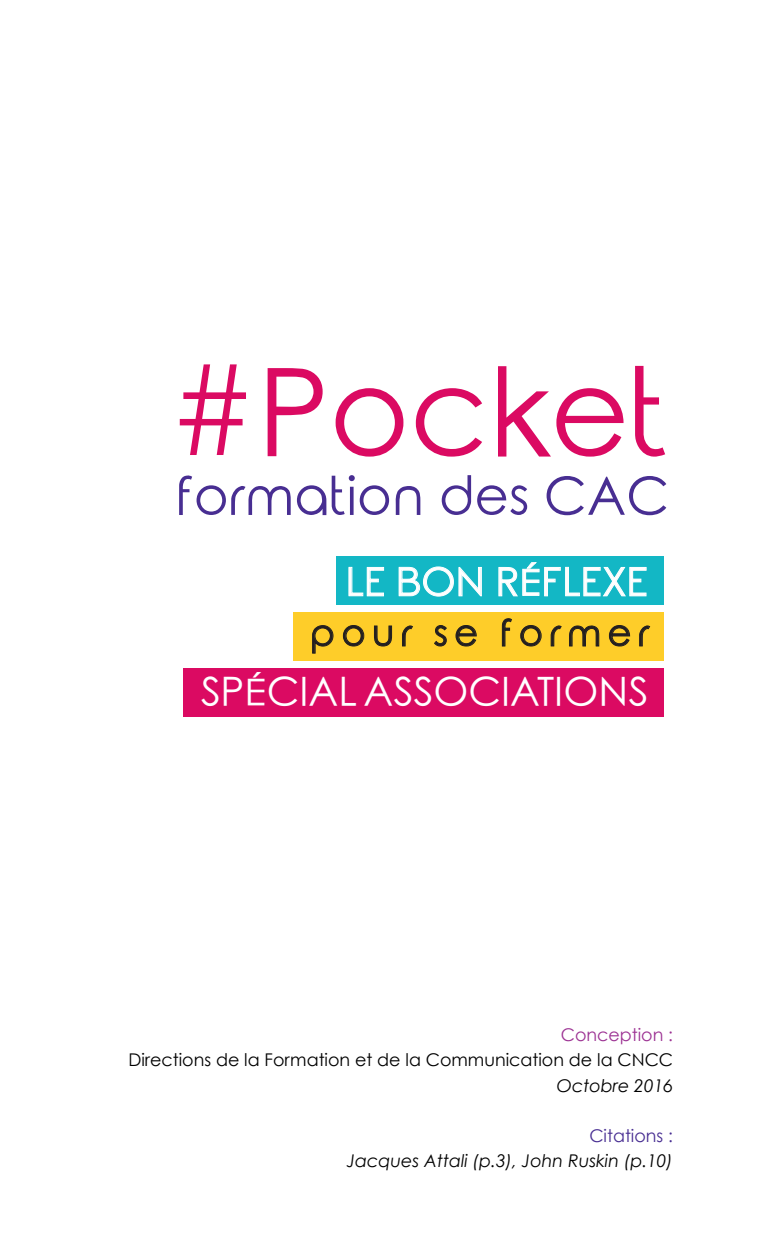
<style>
.page{position:relative;width:780px;height:1241px;background:#fff}
.page>*{position:absolute;margin:0;border:0;box-sizing:border-box;transform-origin:0 0}
.t1{font:121.5px "Rounded Elegance";color:#db0a62}
.t2{font:52.75px "Rounded Elegance";color:#482e92}
.t3{font:40px "Rounded Elegance";color:#fff}
.t4{font:39.25px "Rounded Elegance";color:#fff}
.t5{font:36.5px "Rounded Elegance";letter-spacing:.175em;color:#231f20}
.t6{font:17.5px "Century Gothic";color:#000}
.t7{font:italic 17.5px "Century Gothic";color:#000}
.t8{font:17.5px "Century Gothic";color:#9c3293}
.t9{font:17.5px "Century Gothic";color:#482e92}
</style>
<div class="page">
<div style="left:336px;top:556px;width:327px;height:49px;background:#13b7c5"></div>
<div style="left:293px;top:612px;width:370px;height:48px;background:#fecd29"></div>
<div style="left:183px;top:668px;width:480px;height:48px;background:#db0a62"></div>
<svg style="left:348px;top:566px;width:36px;height:30px"></svg>
<svg style="left:398px;top:566px;width:84px;height:30px"></svg>
<svg style="left:498px;top:562px;width:148px;height:34px"></svg>
<svg style="left:312px;top:625px;width:21px;height:28px"></svg>
<svg style="left:343px;top:625px;width:21px;height:21px"></svg>
<svg style="left:374px;top:625px;width:18px;height:21px"></svg>
<svg style="left:402px;top:625px;width:11px;height:21px"></svg>
<svg style="left:434px;top:625px;width:13px;height:21px"></svg>
<svg style="left:455px;top:625px;width:21px;height:21px"></svg>
<svg style="left:502px;top:618px;width:10px;height:28px"></svg>
<svg style="left:520px;top:625px;width:21px;height:21px"></svg>
<svg style="left:550px;top:625px;width:11px;height:21px"></svg>
<svg style="left:569px;top:625px;width:30px;height:21px"></svg>
<svg style="left:609px;top:625px;width:21px;height:21px"></svg>
<svg style="left:639px;top:625px;width:11px;height:21px"></svg>
<h1 class="t1" style="left:169px;top:343px;width:502px">#Pocket</h1>
<h2 class="t2" style="left:177px;top:465px;width:494px">formation des CAC</h2>
<h3 class="t4" style="left:345px;top:559px;width:304px">LE BON RÉFLEXE</h3>
<h3 class="t5" style="left:310px;top:612px;width:340px">pour se former</h3>
<h3 class="t3" style="left:200px;top:668px;width:449px">SPÉCIAL ASSOCIATIONS</h3>
<p class="t8" style="left:560px;top:1024px;width:114px">Conception :</p>
<p class="t6" style="left:128px;top:1049px;width:546px">Directions de la Formation et de la Communication de la CNCC</p>
<p class="t7" style="left:557px;top:1074px;width:118px">Octobre 2016</p>
<p class="t9" style="left:589px;top:1124px;width:85px">Citations :</p>
<p class="t7" style="left:347px;top:1149px;width:328px">Jacques Attali (p.3), John Ruskin (p.10)</p>
</div>
